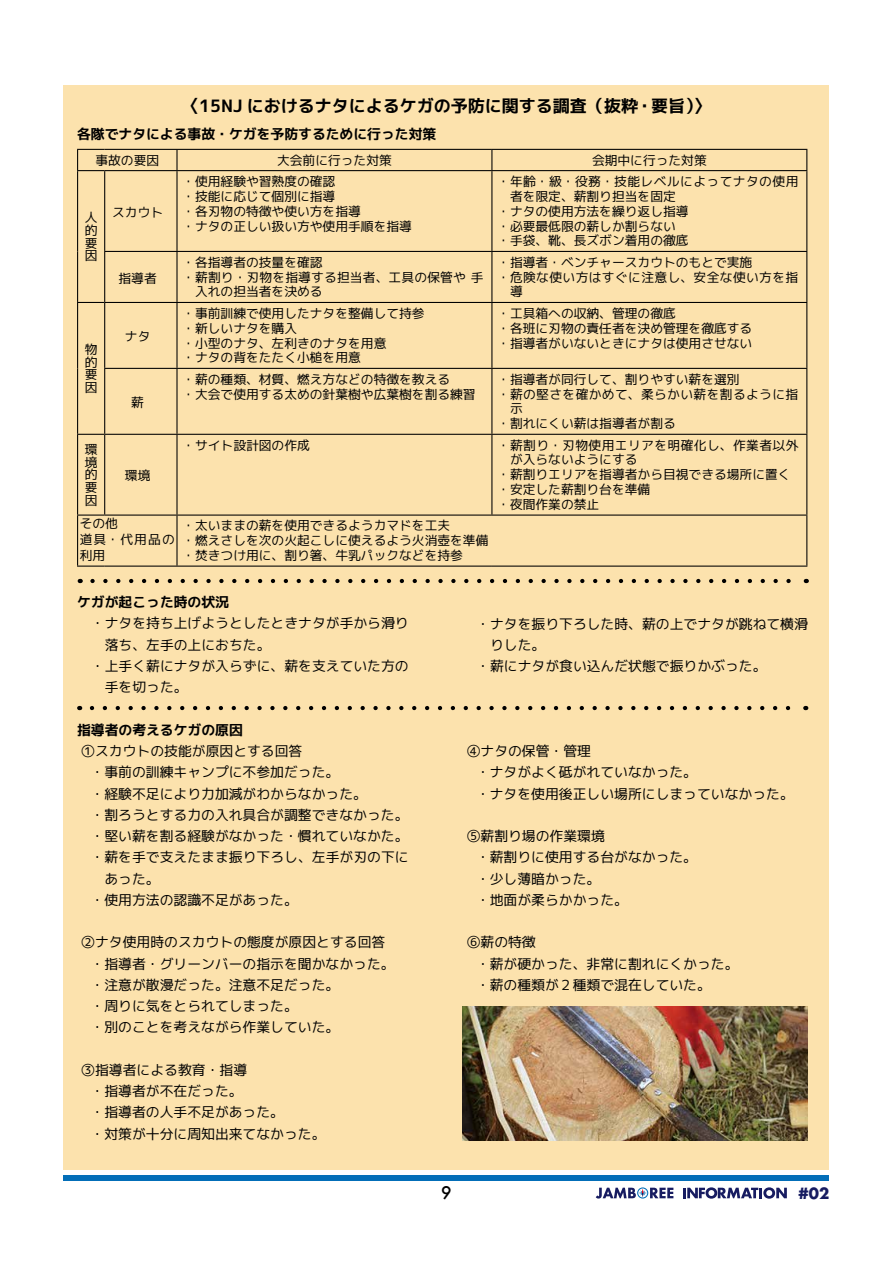
<style>
.page{position:relative;width:893px;height:1263px;background:#fff}
.page>*{position:absolute;margin:0;border:0;box-sizing:border-box;transform-origin:0 0}
.t1{font:16.95px "mplus 1 c bold";color:#000}
.t2{font:700 16.95px "Futura";color:#171c61}
.t3{font:500 16.95px "Futura";color:#000}
.t4{font:13.8px/21.3px "mplus 1 c regular";color:#000}
.t5{font:13.8px "mplus 1 c bold";color:#000}
.t6{font:12.75px/14.9px "mplus 1 c regular";color:#000}
.t7{font:12.75px "mplus 1 c regular";letter-spacing:.03em;color:#000}
.t8{font:12.75px "mplus 1 c regular";letter-spacing:.035em;color:#000}
.t9{font:12.75px/15.9px "mplus 1 c regular";letter-spacing:.09em;color:#000}
</style>
<div class="page">
<div style="left:64px;top:1175px;width:765px;height:6px;background:#036eb8"></div>
<svg style="left:596px;top:1187px;width:77px;height:11px"></svg>
<svg style="left:683px;top:1187px;width:104px;height:12px"></svg>
<div style="left:64px;top:85px;width:765px;height:1084px;background:#fce2ad"></div>
<hr style="left:105px;top:149px;width:72px;height:1px;background:#000">
<hr style="left:177px;top:149px;width:315px;height:1px;background:#000">
<hr style="left:176px;top:150px;width:2px;height:20px;background:#000">
<hr style="left:492px;top:149px;width:315px;height:1px;background:#000">
<svg style="left:491px;top:150px;width:1px;height:20px"></svg>
<svg style="left:806px;top:150px;width:1px;height:20px"></svg>
<svg style="left:77px;top:149px;width:28px;height:22px"></svg>
<hr style="left:77px;top:171px;width:1px;height:80px;background:#000">
<hr style="left:105px;top:170px;width:72px;height:1px;background:#000">
<hr style="left:104px;top:171px;width:1px;height:80px;background:#000">
<hr style="left:177px;top:170px;width:315px;height:1px;background:#000">
<hr style="left:176px;top:171px;width:2px;height:80px;background:#000">
<hr style="left:492px;top:170px;width:315px;height:1px;background:#000">
<hr style="left:491px;top:171px;width:1px;height:80px;background:#000">
<hr style="left:806px;top:171px;width:1px;height:80px;background:#000">
<hr style="left:77px;top:251px;width:1px;height:51px;background:#000">
<hr style="left:104px;top:251px;width:73px;height:1px;background:#000">
<hr style="left:104px;top:252px;width:1px;height:50px;background:#000">
<hr style="left:177px;top:251px;width:315px;height:1px;background:#000">
<hr style="left:176px;top:252px;width:2px;height:50px;background:#000">
<hr style="left:492px;top:251px;width:315px;height:1px;background:#000">
<hr style="left:491px;top:252px;width:1px;height:50px;background:#000">
<hr style="left:806px;top:252px;width:1px;height:50px;background:#000">
<svg style="left:77px;top:302px;width:28px;height:1px"></svg>
<hr style="left:77px;top:303px;width:1px;height:65px;background:#000">
<hr style="left:105px;top:302px;width:72px;height:1px;background:#000">
<hr style="left:104px;top:303px;width:1px;height:65px;background:#000">
<hr style="left:177px;top:302px;width:315px;height:1px;background:#000">
<hr style="left:176px;top:303px;width:2px;height:65px;background:#000">
<hr style="left:492px;top:302px;width:315px;height:1px;background:#000">
<hr style="left:491px;top:303px;width:1px;height:65px;background:#000">
<hr style="left:806px;top:303px;width:1px;height:65px;background:#000">
<hr style="left:77px;top:368px;width:1px;height:66px;background:#000">
<hr style="left:104px;top:368px;width:73px;height:1px;background:#000">
<hr style="left:104px;top:369px;width:1px;height:65px;background:#000">
<hr style="left:177px;top:368px;width:315px;height:1px;background:#000">
<hr style="left:176px;top:369px;width:2px;height:65px;background:#000">
<hr style="left:492px;top:368px;width:315px;height:1px;background:#000">
<hr style="left:491px;top:369px;width:1px;height:65px;background:#000">
<hr style="left:806px;top:369px;width:1px;height:65px;background:#000">
<svg style="left:77px;top:434px;width:28px;height:1px"></svg>
<hr style="left:77px;top:435px;width:1px;height:79px;background:#000">
<hr style="left:105px;top:434px;width:72px;height:1px;background:#000">
<hr style="left:104px;top:435px;width:1px;height:79px;background:#000">
<hr style="left:177px;top:434px;width:315px;height:1px;background:#000">
<hr style="left:176px;top:435px;width:2px;height:79px;background:#000">
<hr style="left:492px;top:434px;width:315px;height:1px;background:#000">
<hr style="left:491px;top:435px;width:1px;height:79px;background:#000">
<hr style="left:806px;top:435px;width:1px;height:79px;background:#000">
<hr style="left:77px;top:514px;width:28px;height:2px;background:#000">
<hr style="left:77px;top:516px;width:1px;height:50px;background:#000">
<hr style="left:105px;top:514px;width:72px;height:2px;background:#000">
<hr style="left:177px;top:514px;width:315px;height:2px;background:#000">
<hr style="left:176px;top:516px;width:2px;height:50px;background:#000">
<hr style="left:492px;top:514px;width:315px;height:2px;background:#000">
<hr style="left:806px;top:516px;width:1px;height:50px;background:#000">
<svg style="left:77px;top:566px;width:28px;height:1px"></svg>
<hr style="left:105px;top:566px;width:72px;height:1px;background:#000">
<hr style="left:177px;top:566px;width:315px;height:1px;background:#000">
<hr style="left:492px;top:566px;width:315px;height:1px;background:#000">
<svg style="left:92px;top:579px;width:699px;height:4px"></svg>
<svg style="left:92px;top:706px;width:699px;height:4px"></svg>
<img style="left:462px;top:1006px;width:346px;height:135px">
<h1 class="t1" style="left:182px;top:94px;width:530px">〈15NJ におけるナタによるケガの予防に関する調査（抜粋・要旨）〉</h1>
<p class="t5" style="left:77px;top:125px;width:361px">各隊でナタによる事故・ケガを予防するために行った対策</p>
<p class="t6" style="left:95px;top:152px;width:65px">事故の要因</p>
<p class="t6" style="left:277px;top:152px;width:116px">大会前に行った対策</p>
<p class="t6" style="left:592px;top:152px;width:116px">会期中に行った対策</p>
<p class="t6" style="left:85px;top:211px;width:14px;line-height:12.8px;text-align:justify">人的要因</p>
<p class="t6" style="left:112px;top:205px;width:53px">スカウト</p>
<p class="t6" style="left:85px;top:343px;width:14px;line-height:12.8px;text-align:justify">物的要因</p>
<p class="t6" style="left:85px;top:443px;width:14px;line-height:12.8px;text-align:justify">環境的要因</p>
<p class="t6" style="left:119px;top:270px;width:40px">指導者</p>
<p class="t6" style="left:125px;top:329px;width:27px">ナタ</p>
<p class="t6" style="left:131px;top:395px;width:14px">薪</p>
<p class="t6" style="left:125px;top:468px;width:27px">環境</p>
<p class="t6" style="left:182px;top:174px;width:231px">・使用経験や習熟度の確認<br>・技能に応じて個別に指導<br>・各刃物の特徴や使い方を指導<br>・ナタの正しい扱い方や使用手順を指導</p>
<p class="t8" style="left:497px;top:172px;width:303px">・年齢・級・役務・技能レベルによってナタの使用</p>
<p class="t6" style="left:510px;top:189px;width:167px">者を限定、薪割り担当を固定</p>
<p class="t6" style="left:497px;top:204px;width:193px">・ナタの使用方法を繰り返し指導</p>
<p class="t6" style="left:497px;top:218px;width:180px">・必要最低限の薪しか割らない</p>
<p class="t6" style="left:497px;top:233px;width:193px">・手袋、靴、長ズボン着用の徹底</p>
<p class="t6" style="left:182px;top:255px;width:142px">・各指導者の技量を確認</p>
<p class="t6" style="left:182px;top:269px;width:303px">・薪割り・刃物を指導する担当者、工具の保管や 手</p>
<p class="t6" style="left:195px;top:284px;width:129px">入れの担当者を決める</p>
<p class="t6" style="left:497px;top:255px;width:257px">・指導者・ベンチャースカウトのもとで実施</p>
<p class="t7" style="left:497px;top:268px;width:303px">・危険な使い方はすぐに注意し、安全な使い方を指</p>
<p class="t6" style="left:510px;top:284px;width:14px">導</p>
<p class="t6" style="left:182px;top:306px;width:244px">・事前訓練で使用したナタを整備して持参・新しいナタを購入<br>・小型のナタ、左利きのナタを用意<br>・ナタの背をたたく小槌を用意</p>
<p class="t6" style="left:497px;top:306px;width:257px">・工具箱への収納、管理の徹底<br>・各班に刃物の責任者を決め管理を徹底する・指導者がいないときにナタは使用させない</p>
<p class="t6" style="left:182px;top:372px;width:295px">・薪の種類、材質、燃え方などの特徴を教える<br>・大会で使用する太めの針葉樹や広葉樹を割る練習</p>
<p class="t6" style="left:497px;top:372px;width:244px">・指導者が同行して、割りやすい薪を選別</p>
<p class="t7" style="left:497px;top:385px;width:303px">・薪の堅さを確かめて、柔らかい薪を割るように指</p>
<p class="t6" style="left:510px;top:401px;width:14px">示</p>
<p class="t6" style="left:497px;top:416px;width:180px">・割れにくい薪は指導者が割る</p>
<p class="t6" style="left:182px;top:437px;width:129px">・サイト設計図の作成</p>
<p class="t7" style="left:497px;top:436px;width:303px">・薪割り・刃物使用エリアを明確化し、作業者以外</p>
<p class="t6" style="left:510px;top:452px;width:129px">が入らないようにする</p>
<p class="t6" style="left:497px;top:467px;width:295px">・薪割りエリアを指導者から目視できる場所に置く</p>
<p class="t6" style="left:497px;top:482px;width:155px">・安定した薪割り台を準備</p>
<p class="t6" style="left:497px;top:497px;width:104px">・夜間作業の禁止</p>
<p class="t9" style="left:80px;top:516px;width:97px">その他<br>道具・代用品の利用</p>
<p class="t6" style="left:182px;top:518px;width:308px">・太いままの薪を使用できるようカマドを工夫<br>・燃えさしを次の火起こしに使えるよう火消壺を準備・焚きつけ用に、割り箸、牛乳パックなどを持参</p>
<p class="t5" style="left:77px;top:592px;width:154px">ケガが起こった時の状況</p>
<p class="t4" style="left:77px;top:613px;width:333px">　・ナタを持ち上げようとしたときナタが手から滑り</p>
<p class="t4" style="left:105px;top:634px;width:167px">落ち、左手の上におちた。</p>
<p class="t4" style="left:77px;top:655px;width:333px">　・上手く薪にナタが入らずに、薪を支えていた方の</p>
<p class="t4" style="left:105px;top:676px;width:84px">手を切った。</p>
<p class="t5" style="left:77px;top:720px;width:167px">指導者の考えるケガの原因</p>
<p class="t4" style="left:81px;top:740px;width:223px">①スカウトの技能が原因とする回答</p>
<p class="t4" style="left:91px;top:762px;width:250px">・事前の訓練キャンプに不参加だった。</p>
<p class="t4" style="left:91px;top:783px;width:278px">・経験不足により力加減がわからなかった。</p>
<p class="t4" style="left:91px;top:804px;width:319px">・割ろうとする力の入れ具合が調整できなかった。</p>
<p class="t4" style="left:91px;top:825px;width:319px">・堅い薪を割る経験がなかった・慣れていなかた。</p>
<p class="t4" style="left:91px;top:847px;width:320px">・薪を手で支えたまま振り下ろし、左手が刃の下に</p>
<p class="t4" style="left:104px;top:868px;width:57px">あった。</p>
<p class="t4" style="left:91px;top:889px;width:209px">・使用方法の認識不足があった。</p>
<p class="t4" style="left:91px;top:932px;width:306px;text-indent:-9px">②ナタ使用時のスカウトの態度が原因とする回答・指導者・グリーンバーの指示を聞かなかった。・注意が散漫だった。注意不足だった。<br>・周りに気をとられてしまった。<br>・別のことを考えながら作業していた。</p>
<p class="t4" style="left:91px;top:1059px;width:236px;text-indent:-9px">③指導者による教育・指導<br>・指導者が不在だった。<br>・指導者の人手不足があった。<br>・対策が十分に周知出来てなかった。</p>
<p class="t4" style="left:462px;top:613px;width:347px">　・ナタを振り下ろした時、薪の上でナタが跳ねて横滑</p>
<p class="t4" style="left:490px;top:634px;width:57px">りした。</p>
<p class="t4" style="left:462px;top:655px;width:306px">　・薪にナタが食い込んだ状態で振りかぶった。</p>
<p class="t4" style="left:476px;top:740px;width:319px;text-indent:-9px">④ナタの保管・管理<br>・ナタがよく砥がれていなかった。<br>・ナタを使用後正しい場所にしまっていなかった。</p>
<p class="t4" style="left:476px;top:825px;width:223px;text-indent:-9px">⑤薪割り場の作業環境<br>・薪割りに使用する台がなかった。・少し薄暗かった。<br>・地面が柔らかかった。</p>
<p class="t4" style="left:476px;top:931px;width:264px;text-indent:-9px">⑥薪の特徴<br>・薪が硬かった、非常に割れにくかった。・薪の種類が２種類で混在していた。</p>
<h1 class="t3" style="left:441px;top:1181px;width:12px">9</h1>
<h1 class="t2" style="left:799px;top:1182px;width:32px">#02</h1>
</div>
